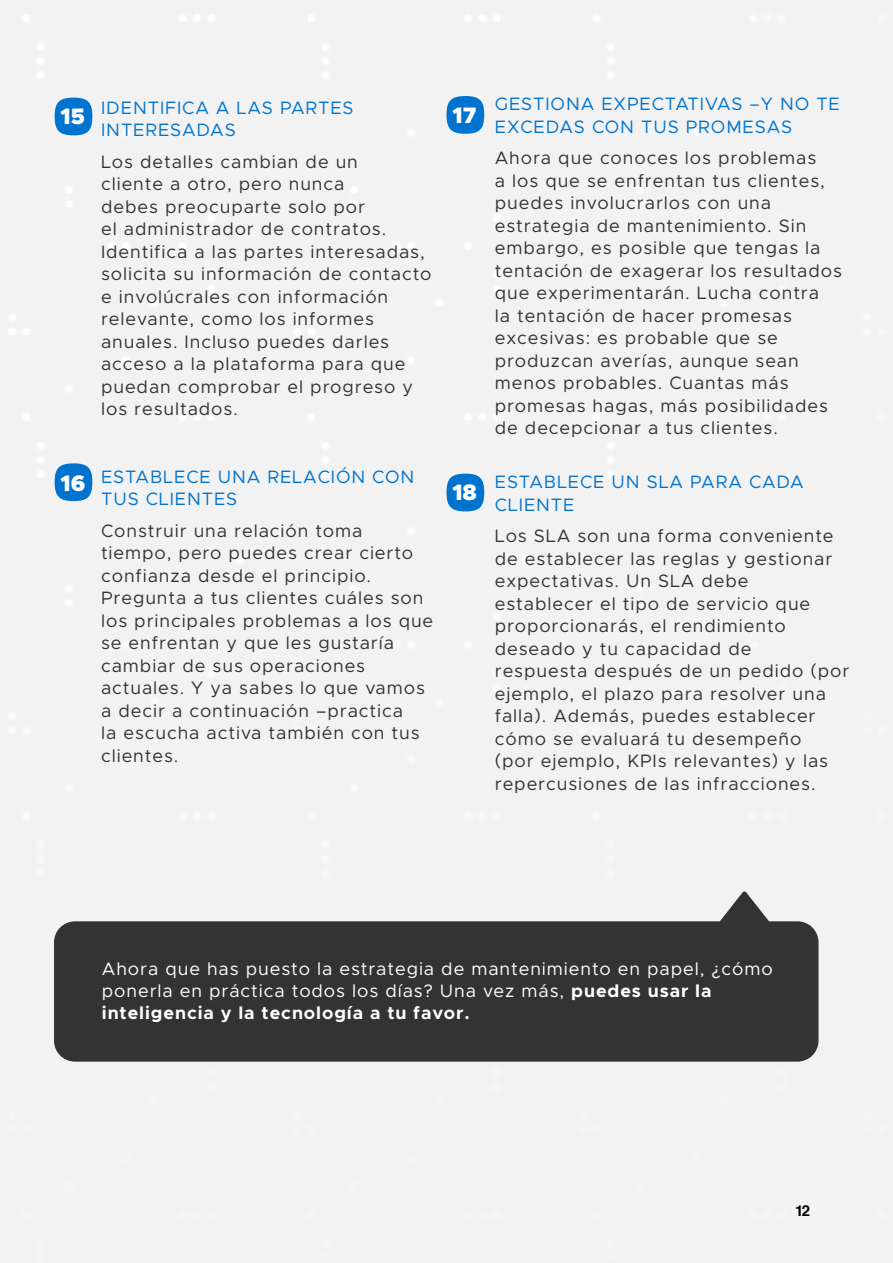
<style>
.page{position:relative;width:893px;height:1263px;background:#f2f2f2}
.page>*{position:absolute;margin:0;border:0;box-sizing:border-box;transform-origin:0 0}
.t1{font:900 22.5px "Infraspeak Sans";color:#fff}
.t2{font:18px/22.5px "Infraspeak Sans";letter-spacing:.05em;color:#333}
.t3{font:18px/21.6px "Infraspeak Sans";letter-spacing:.05em;color:#fff}
.t4{font:18px/22.5px "Infraspeak Sans";letter-spacing:.05em;color:#0073cf}
.t5{font:700 15px "Helvetica";color:#000}
.s1{font-weight:700}
</style>
<div class="page">
<div style="left:54px;top:921px;width:764px;height:141px;background:#333;border-radius:21px"></div>
<svg style="left:707px;top:891px;width:75px;height:31px"></svg>
<div style="left:55px;top:98px;width:37px;height:37px;background:#0073cf;border-radius:50%"></div>
<div style="left:55px;top:463px;width:37px;height:38px;background:#0073cf;border-radius:50%"></div>
<div style="left:446px;top:96px;width:38px;height:38px;background:#0073cf;border-radius:50%"></div>
<div style="left:446px;top:474px;width:38px;height:37px;background:#0073cf;border-radius:50%"></div>
<p class="t1" style="left:61px;top:102px;width:26px">15</p>
<p class="t4" style="left:101px;top:96px;width:254px">IDENTIFICA A LAS PARTES<br>INTERESADAS</p>
<p class="t2" style="left:101px;top:150px;width:332px">Los detalles cambian de un<br>cliente a otro, pero nunca<br>debes preocuparte solo por<br>el administrador de contratos.<br>Identifica a las partes interesadas, solicita su información de contacto e involúcrales con información relevante, como los informes anuales. Incluso puedes darles acceso a la plataforma para que puedan comprobar el progreso y los resultados.</p>
<p class="t1" style="left:61px;top:469px;width:27px">16</p>
<p class="t4" style="left:101px;top:465px;width:315px">ESTABLECE UNA RELACIÓN CON<br>TUS CLIENTES</p>
<p class="t2" style="left:101px;top:519px;width:334px">Construir una relación toma tiempo, pero puedes crear cierto confianza desde el principio.<br>Pregunta a tus clientes cuáles son los principales problemas a los que se enfrentan y que les gustaría cambiar de sus operaciones actuales. Y ya sabes lo que vamos a decir a continuación –practica<br>la escucha activa también con tus clientes.</p>
<p class="t1" style="left:453px;top:100px;width:25px">17</p>
<p class="t1" style="left:452px;top:478px;width:26px">18</p>
<p class="t4" style="left:495px;top:93px;width:347px">GESTIONA EXPECTATIVAS –Y NO TE<br>EXCEDAS CON TUS PROMESAS</p>
<p class="t2" style="left:495px;top:147px;width:349px">Ahora que conoces los problemas<br>a los que se enfrentan tus clientes, puedes involucrarlos con una estrategia de mantenimiento. Sin embargo, es posible que tengas la tentación de exagerar los resultados que experimentarán. Lucha contra<br>la tentación de hacer promesas excesivas: es probable que se produzcan averías, aunque sean menos probables. Cuantas más promesas hagas, más posibilidades de decepcionar a tus clientes.</p>
<p class="t4" style="left:495px;top:471px;width:311px">ESTABLECE UN SLA PARA CADA<br>CLIENTE</p>
<p class="t2" style="left:495px;top:525px;width:356px">Los SLA son una forma conveniente de establecer las reglas y gestionar expectativas. Un SLA debe establecer el tipo de servicio que proporcionarás, el rendimiento deseado y tu capacidad de<br>respuesta después de un pedido (por ejemplo, el plazo para resolver una falla). Además, puedes establecer cómo se evaluará tu desempeño<br>(por ejemplo, KPIs relevantes) y las repercusiones de las infracciones.</p>
<p class="t3" style="left:102px;top:958px;width:672px">Ahora que has puesto la estrategia de mantenimiento en papel, ¿cómo ponerla en práctica todos los días? Una vez más, <span class="s1">puedes usar la inteligencia y la tecnología a tu favor.</span></p>
<p class="t5" style="left:795px;top:1199px;width:16px">12</p>
</div>
